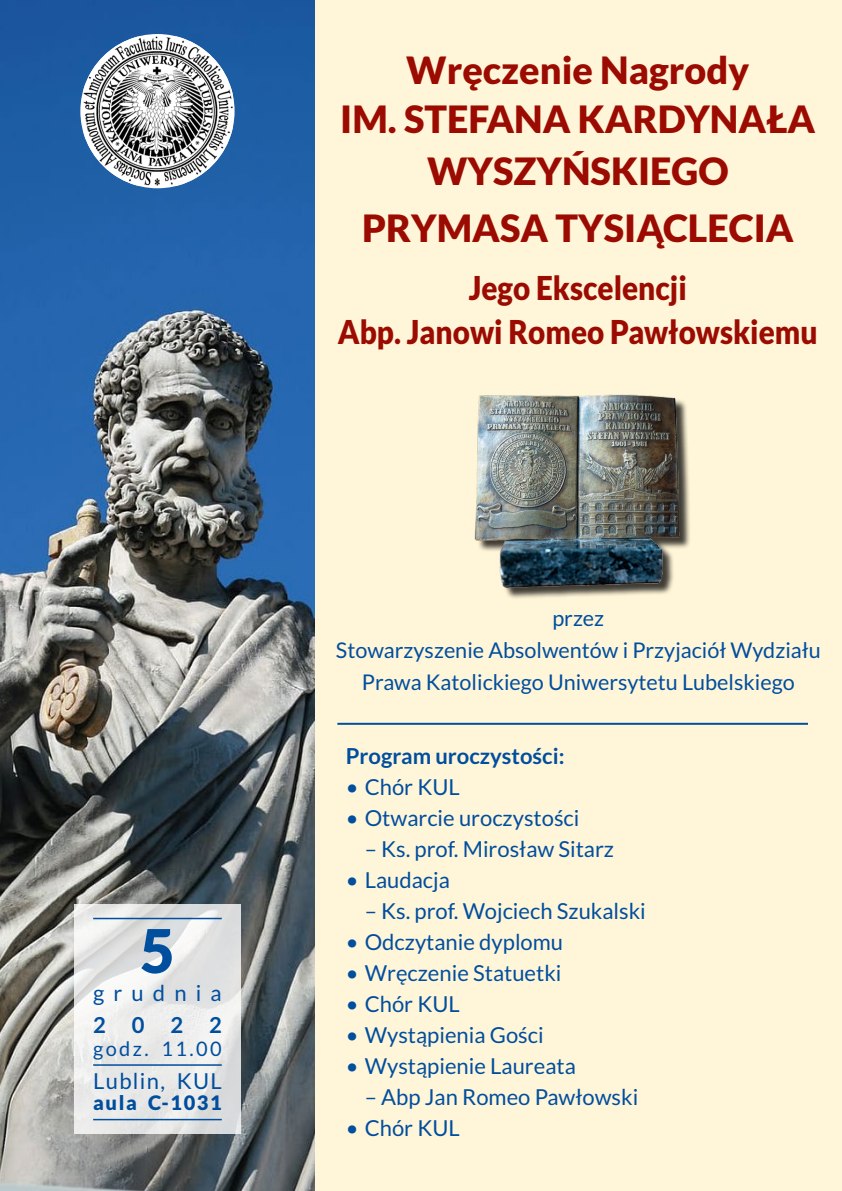
<style>
.page{position:relative;width:842px;height:1191px;background:#fff5d8}
.page>*{position:absolute;margin:0;border:0;box-sizing:border-box;transform-origin:0 0}
.t1{font:900 60.5px "Lato";color:#004e9e}
.t2{font:900 37.8px/50.5px "Lato";color:#9c0b01;text-align:center}
.t3{font:900 33px/43.5px "Lato";color:#9c0b01;text-align:center;scale:.9 1}
.t4{font:22px "Lato";color:#004e9e}
.t5{font:700 22px "Lato";color:#004e9e}
.t6{font:22px "Lato";letter-spacing:.06em;color:#004e9e}
.t7{font:22px "Lato";letter-spacing:.415em;color:#004e9e}
.t8{font:21.6px/32.4px "Lato";color:#004e9e;text-align:center}
.t9{font:20px "Lato";letter-spacing:.12em;color:#004e9e}
.t10{font:900 20px "Lato";letter-spacing:.08em;color:#004e9e}
</style>
<div class="page">
<img style="left:0;top:0;width:315px;height:1191px">
<svg style="left:74px;top:904px;width:167px;height:230px;background:#e6e6e6"></svg>
<img style="left:83px;top:37px;width:150px;height:148px">
<hr style="left:93px;top:917px;width:129px;height:2px;background:#004e9e">
<hr style="left:93px;top:1064px;width:129px;height:1px;background:#004e9e">
<hr style="left:93px;top:1118px;width:129px;height:2px;background:#004e9e">
<div style="left:477px;top:396px;width:214px;height:203px;background:#000;opacity:.75"></div>
<img style="left:474px;top:394px;width:214px;height:203px">
<hr style="left:337px;top:723px;width:471px;height:2px;background:#004e9e">
<h1 class="t1" style="left:140px;top:915px;width:37px">5</h1>
<p class="t7" style="left:93px;top:981px;width:130px">grudnia</p>
<p class="t5" style="left:93px;top:1012px;width:130px">2022</p>
<p class="t9" style="left:93px;top:1037px;width:130px">godz. 11.00</p>
<p class="t6" style="left:93px;top:1068px;width:130px">Lublin, KUL</p>
<p class="t10" style="left:93px;top:1091px;width:130px">aula C-1031</p>
<h2 class="t2" style="left:340px;top:44px;width:476px">Wręczenie Nagrody<br>im. Stefana Kardynała<br>Wyszyńskiego</h2>
<h2 class="t2" style="left:362px;top:202px;width:433px">Prymasa Tysiąclecia</h2>
<h3 class="t3" style="left:338px;top:265px;width:535px">Jego Ekscelencji<br>Abp. Janowi Romeo Pawłowskiemu</h3>
<p class="t8" style="left:336px;top:601px;width:486px">przez<br>Stowarzyszenie Absolwentów i Przyjaciół Wydziału<br>Prawa Katolickiego Uniwersytetu Lubelskiego</p>
<p class="t5" style="left:346px;top:743px;width:220px">Program uroczystości:</p>
<p class="t4" style="left:346px;top:774px;width:115px">• Chór KUL</p>
<p class="t4" style="left:346px;top:805px;width:235px">• Otwarcie uroczystości</p>
<p class="t4" style="left:365px;top:836px;width:251px">– Ks. prof. Mirosław Sitarz</p>
<p class="t4" style="left:346px;top:867px;width:106px">• Laudacja</p>
<p class="t4" style="left:365px;top:898px;width:283px">– Ks. prof. Wojciech Szukalski</p>
<p class="t4" style="left:346px;top:929px;width:219px">• Odczytanie dyplomu</p>
<p class="t4" style="left:346px;top:960px;width:217px">• Wręczenie Statuetki</p>
<p class="t4" style="left:346px;top:991px;width:115px">• Chór KUL</p>
<p class="t4" style="left:346px;top:1022px;width:199px">• Wystąpienia Gości</p>
<p class="t4" style="left:346px;top:1053px;width:231px">• Wystąpienie Laureata</p>
<p class="t4" style="left:365px;top:1084px;width:275px">– Abp Jan Romeo Pawłowski</p>
<p class="t4" style="left:346px;top:1115px;width:115px">• Chór KUL</p>
</div>
